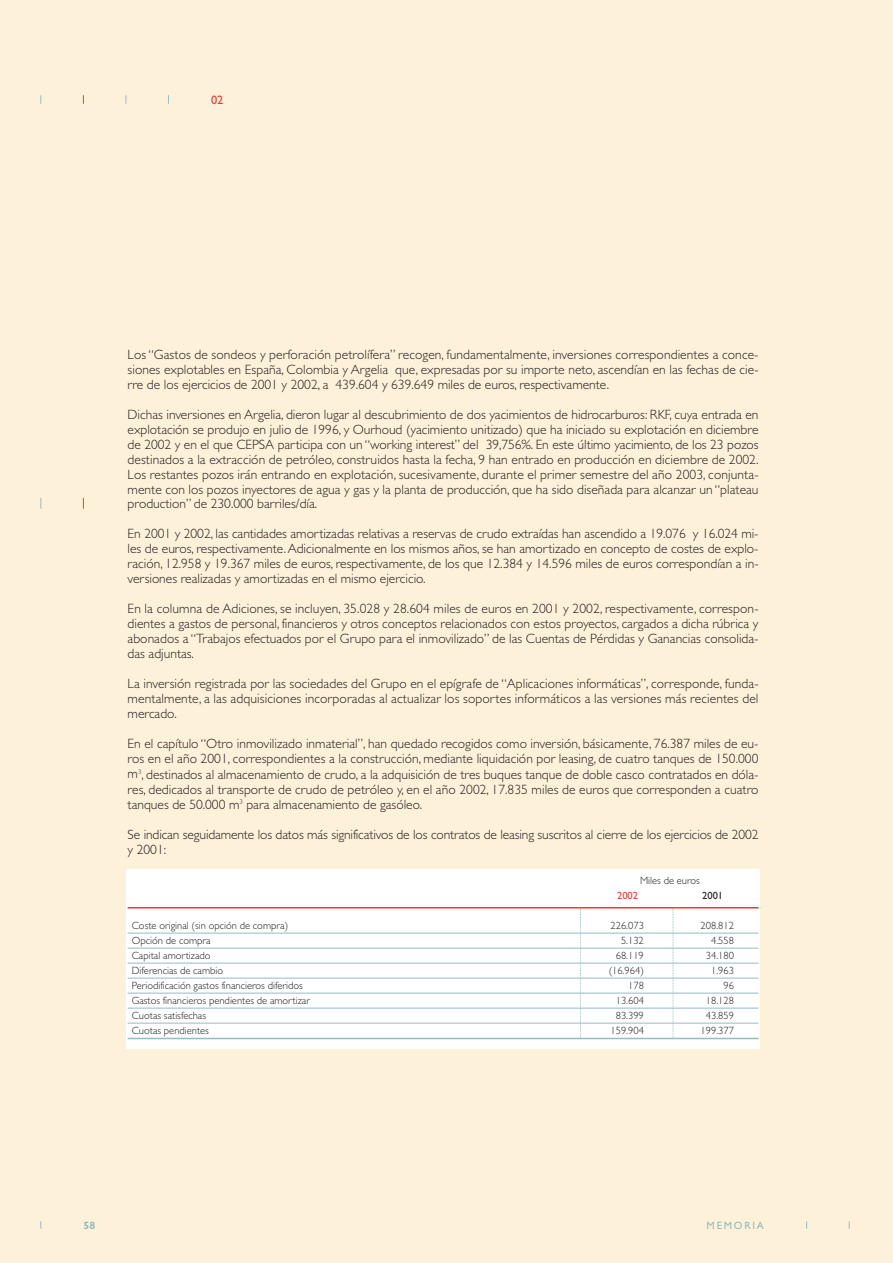
<style>
.page{position:relative;width:893px;height:1263px;background:#fff}
.page>*{position:absolute;margin:0;border:0;box-sizing:border-box;transform-origin:0 0}
.t1{font:300 13.5px/15px "Gill Sans";color:#231f20;text-align:justify}
.t2{font:12.3px "Gill Sans";color:#ee3b32}
.t3{font:10.65px "Gill Sans";letter-spacing:.165em;color:#92bdc1}
.t4{font:700 10.65px "Gill Sans";color:#92bdc1}
.t5{font:300 10.5px "Gill Sans";color:#231f20}
.t6{font:10.5px "Gill Sans";color:#ee3b32}
.t7{font:10.5px "Gill Sans";color:#231f20}
</style>
<div class="page">
<div style="left:0;top:0;width:892px;height:1263px;background:#fef1d9"></div>
<div style="left:126px;top:870px;width:634px;height:179px;background:#fff"></div>
<hr style="left:128px;top:907px;width:630px;height:2px;background:#ee3b32">
<hr style="left:128px;top:933px;width:630px;height:1px;background:#92bdc1">
<hr style="left:128px;top:948px;width:630px;height:1px;background:#92bdc1">
<hr style="left:128px;top:963px;width:630px;height:1px;background:#92bdc1">
<hr style="left:128px;top:978px;width:630px;height:1px;background:#92bdc1">
<hr style="left:128px;top:993px;width:630px;height:1px;background:#92bdc1">
<hr style="left:128px;top:1008px;width:630px;height:1px;background:#92bdc1">
<hr style="left:128px;top:1023px;width:630px;height:1px;background:#92bdc1">
<hr style="left:128px;top:1038px;width:630px;height:1px;background:#92bdc1">
<svg style="left:672px;top:909px;width:1px;height:129px"></svg>
<svg style="left:580px;top:909px;width:1px;height:129px"></svg>
<p class="t2" style="left:211px;top:96px;width:14px">02</p>
<p class="t1" style="left:128px;top:348px;width:632px">Los “Gastos de sondeos y perforación petrolífera” recogen, fundamentalmente, inversiones correspondientes a conce&shy;siones explotables en España, Colombia y Argelia que, expresadas por su importe neto, ascendían en las fechas de cie&shy;rre de los ejercicios de 2001 y 2002, a 439.604 y 639.649 miles de euros, respectivamente.</p>
<p class="t1" style="left:128px;top:408px;width:632px">Dichas inversiones en Argelia, dieron lugar al descubrimiento de dos yacimientos de hidrocarburos: RKF, cuya entrada en explotación se produjo en julio de 1996, y Ourhoud (yacimiento unitizado) que ha iniciado su explotación en diciembre de 2002 y en el que CEPSA participa con un “working interest” del 39,756%. En este último yacimiento, de los 23 pozos destinados a la extracción de petróleo, construidos hasta la fecha, 9 han entrado en producción en diciembre de 2002.<br>Los restantes pozos irán entrando en explotación, sucesivamente, durante el primer semestre del año 2003, conjunta&shy;mente con los pozos inyectores de agua y gas y la planta de producción, que ha sido diseñada para alcanzar un “plateau production” de 230.000 barriles/día.</p>
<p class="t1" style="left:128px;top:528px;width:632px">En 2001 y 2002, las cantidades amortizadas relativas a reservas de crudo extraídas han ascendido a 19.076 y 16.024 mi&shy;les de euros, respectivamente.Adicionalmente en los mismos años, se han amortizado en concepto de costes de explo&shy;ración, 12.958 y 19.367 miles de euros, respectivamente, de los que 12.384 y 14.596 miles de euros correspondían a in&shy;versiones realizadas y amortizadas en el mismo ejercicio.</p>
<p class="t1" style="left:128px;top:603px;width:632px">En la columna de Adiciones, se incluyen, 35.028 y 28.604 miles de euros en 2001 y 2002, respectivamente, correspon&shy;dientes a gastos de personal, financieros y otros conceptos relacionados con estos proyectos, cargados a dicha rúbrica y abonados a “Trabajos efectuados por el Grupo para el inmovilizado” de las Cuentas de Pérdidas y Ganancias consolida&shy;das adjuntas.</p>
<p class="t1" style="left:128px;top:678px;width:632px">La inversión registrada por las sociedades del Grupo en el epígrafe de “Aplicaciones informáticas”, corresponde, funda&shy;mentalmente, a las adquisiciones incorporadas al actualizar los soportes informáticos a las versiones más recientes del mercado.</p>
<p class="t1" style="left:128px;top:738px;width:632px">En el capítulo “Otro inmovilizado inmaterial”, han quedado recogidos como inversión, básicamente, 76.387 miles de eu&shy;ros en el año 2001, correspondientes a la construcción, mediante liquidación por leasing, de cuatro tanques de 150.000 m<sup>3</sup>, destinados al almacenamiento de crudo, a la adquisición de tres buques tanque de doble casco contratados en dóla&shy;res, dedicados al transporte de crudo de petróleo y, en el año 2002, 17.835 miles de euros que corresponden a cuatro tanques de 50.000 m<sup>3</sup> para almacenamiento de gasóleo.</p>
<p class="t1" style="left:128px;top:828px;width:632px">Se indican seguidamente los datos más significativos de los contratos de leasing suscritos al cierre de los ejercicios de 2002 y 2001:</p>
<p class="t5" style="left:640px;top:876px;width:61px">Miles de euros</p>
<p class="t6" style="left:617px;top:891px;width:22px">2002</p>
<p class="t7" style="left:702px;top:891px;width:22px">2001</p>
<p class="t5" style="left:132px;top:921px;width:158px">Coste original (sin opción de compra)</p>
<p class="t5" style="left:610px;top:921px;width:35px">226.073</p>
<p class="t5" style="left:700px;top:921px;width:35px">208.812</p>
<p class="t5" style="left:132px;top:936px;width:80px">Opción de compra</p>
<p class="t5" style="left:621px;top:936px;width:24px">5.132</p>
<p class="t5" style="left:711px;top:936px;width:24px">4.558</p>
<p class="t5" style="left:132px;top:951px;width:80px">Capital amortizado</p>
<p class="t5" style="left:615px;top:951px;width:30px">68.119</p>
<p class="t5" style="left:705px;top:951px;width:30px">34.180</p>
<p class="t5" style="left:132px;top:966px;width:93px">Diferencias de cambio</p>
<p class="t5" style="left:608px;top:966px;width:37px">(16.964)</p>
<p class="t5" style="left:711px;top:966px;width:24px">1.963</p>
<p class="t5" style="left:132px;top:981px;width:173px">Periodificación gastos financieros diferidos</p>
<p class="t5" style="left:628px;top:981px;width:17px">178</p>
<p class="t5" style="left:723px;top:981px;width:12px">96</p>
<p class="t5" style="left:132px;top:996px;width:179px">Gastos financieros pendientes de amortizar</p>
<p class="t5" style="left:615px;top:996px;width:30px">13.604</p>
<p class="t5" style="left:705px;top:996px;width:30px">18.128</p>
<p class="t5" style="left:132px;top:1011px;width:76px">Cuotas satisfechas</p>
<p class="t5" style="left:615px;top:1011px;width:30px">83.399</p>
<p class="t5" style="left:705px;top:1011px;width:30px">43.859</p>
<p class="t5" style="left:132px;top:1026px;width:79px">Cuotas pendientes</p>
<p class="t5" style="left:610px;top:1026px;width:35px">159.904</p>
<p class="t5" style="left:700px;top:1026px;width:35px">199.377</p>
<p class="t4" style="left:83px;top:1221px;width:13px">58</p>
<p class="t3" style="left:706px;top:1221px;width:59px">MEMORIA</p>
</div>
